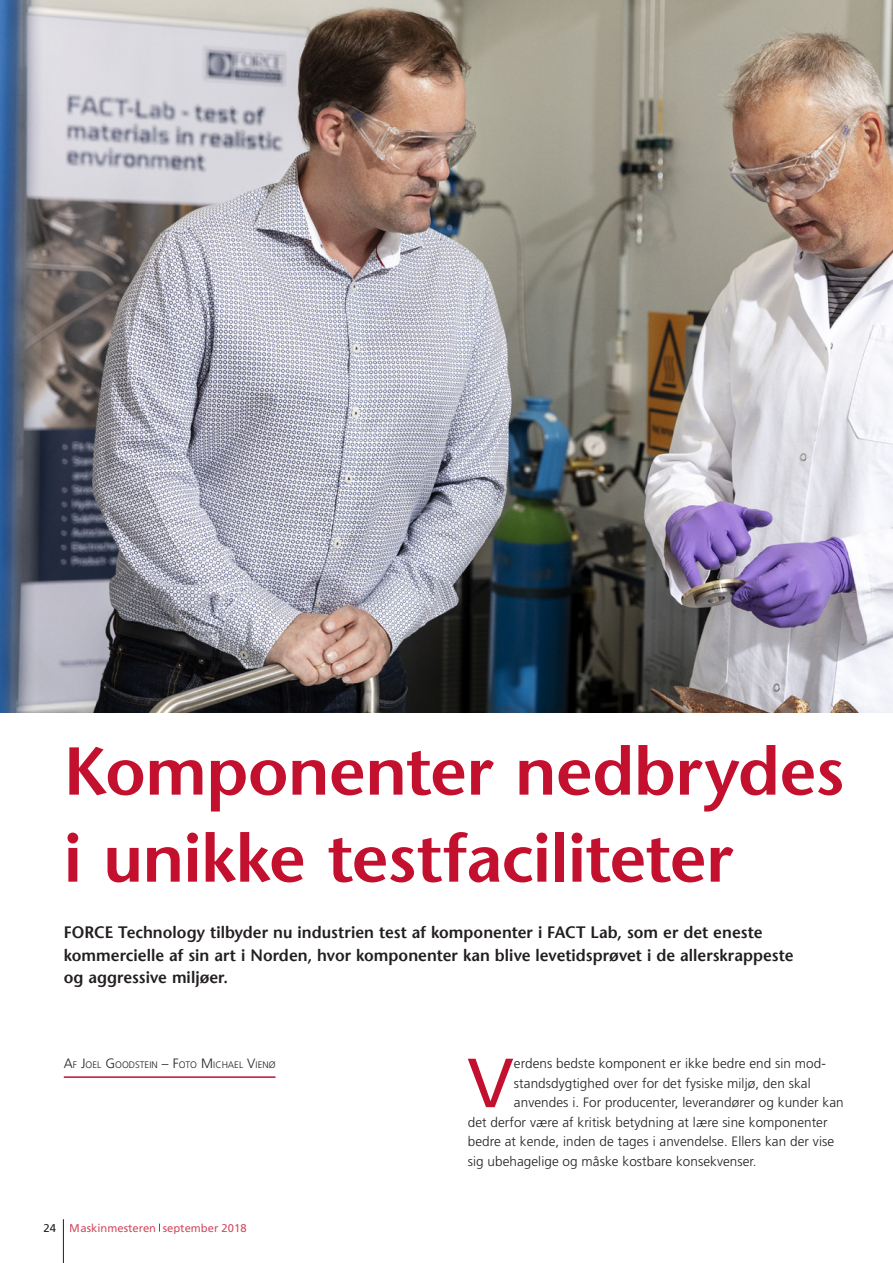
<style>
.page{position:relative;width:893px;height:1263px;background:#fff}
.page>*{position:absolute;margin:0;border:0;box-sizing:border-box;transform-origin:0 0}
.t1{font:69.3px "Frutiger";color:#c3102e}
.t2{font:600 67.5px/87px "Stone Sans";letter-spacing:-.01em;color:#c3102e}
.t3{font:600 16.5px/22.5px "Stone Sans";color:#231f20}
.t4{font:300 13.5px "Frutiger";letter-spacing:.005em;color:#231f20}
.t5{font:11.25px "Frutiger";color:#c3102e}
.t6{font:300 9.45px "Frutiger";color:#231f20}
.s1{font-size:13.5px}
.s2{color:#231f20}
</style>
<div class="page">
<hr style="left:63px;top:1219px;width:1px;height:44px;background:#231f20">
<hr style="left:64px;top:1076px;width:211px;height:2px;background:#c3102e">
<img style="left:0;top:0;width:893px;height:712px">
<h2 class="t2" style="left:64px;top:733px;width:782px">Komponenter nedbrydes i unikke testfaciliteter</h2>
<p class="t3" style="left:64px;top:923px;width:731px">FORCE Technology tilbyder nu industrien test af komponenter i FACT Lab, som er det eneste kommercielle af sin art i Norden, hvor komponenter kan blive levetidsprøvet i de allerskrappeste og aggressive miljøer.</p>
<p class="t6" style="left:64px;top:1059px;width:213px"><span class="s1">A</span>F <span class="s1">J</span>OEL <span class="s1">G</span>OODSTEIN <span class="s1">– F</span>OTO <span class="s1">M</span>ICHAEL <span class="s1">V</span>IENØ</p>
<h1 class="t1" style="left:467px;top:1042px;width:48px">V</h1>
<p class="t4" style="left:514px;top:1056px;width:313px">erdens bedste komponent er ikke bedre end sin mod-</p>
<p class="t4" style="left:514px;top:1075px;width:298px">standsdygtighed over for det fysiske miljø, den skal</p>
<p class="t4" style="left:514px;top:1095px;width:331px">anvendes i. For producenter, leverandører og kunder kan</p>
<p class="t4" style="left:468px;top:1114px;width:361px">det derfor være af kritisk betydning at lære sine komponenter</p>
<p class="t4" style="left:468px;top:1134px;width:368px">bedre at kende, inden de tages i anvendelse. Ellers kan der vise</p>
<p class="t4" style="left:468px;top:1153px;width:290px">sig ubehagelige og måske kostbare konsekvenser.</p>
<p class="t5" style="left:44px;top:1221px;width:204px"><span class="s2">24</span> Maskinmesteren september 2018</p>
</div>
